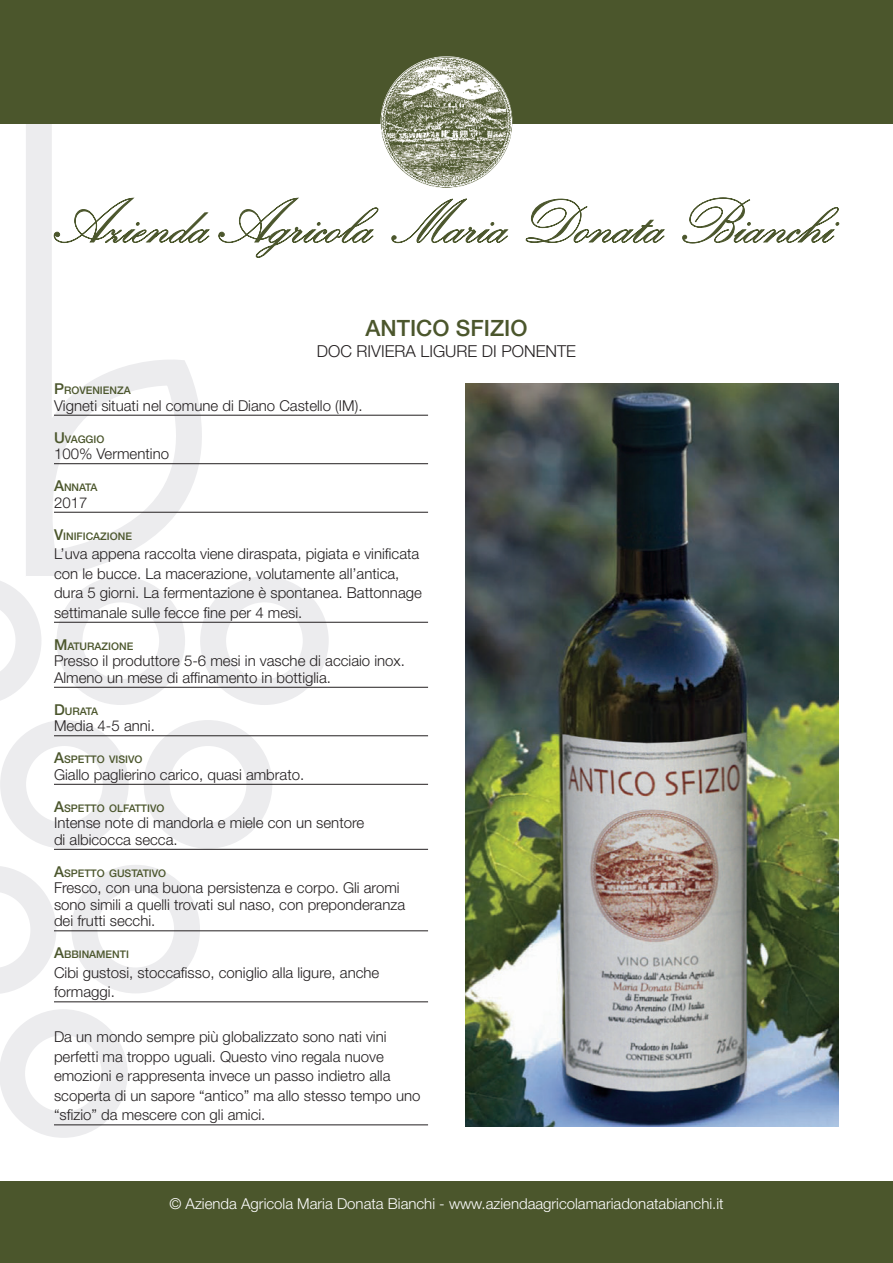
<style>
.page{position:relative;width:893px;height:1263px;background:#fff}
.page>*{position:absolute;margin:0;border:0;box-sizing:border-box;transform-origin:0 0}
.titolo_vini{font:500 22.5px "Helvetica Neue LT Std";color:#4b562c}
.sottotitolo_vino{font:300 16.5px "Helvetica Neue LT Std";color:#231f20}
.testo{font:300 15px/19.5px "Helvetica Neue LT Std";color:#231f20}
.t1{font:300 15px "Helvetica Neue LT Std";color:#fff}
.titoletti{font:500 10.5px "Helvetica Neue LT Std";color:#4b562c}
.s1{font-size:15px}
</style>
<div class="page">
<svg style="left:0;top:123px;width:342px;height:1015px"></svg>
<div style="left:26px;top:577px;width:34px;height:7px;background:#fff"></div>
<svg style="left:54px;top:198px;width:785px;height:60px"></svg>
<div style="left:0;top:0;width:893px;height:123px;background:#4b562c"></div>
<div style="left:0;top:1182px;width:893px;height:81px;background:#4b562c"></div>
<hr style="left:54px;top:415px;width:374px;height:1px;background:#231f20">
<hr style="left:54px;top:463px;width:374px;height:1px;background:#231f20">
<hr style="left:54px;top:512px;width:374px;height:1px;background:#231f20">
<hr style="left:54px;top:622px;width:374px;height:1px;background:#231f20">
<hr style="left:54px;top:687px;width:374px;height:1px;background:#231f20">
<hr style="left:54px;top:735px;width:374px;height:1px;background:#231f20">
<hr style="left:54px;top:784px;width:374px;height:1px;background:#231f20">
<hr style="left:54px;top:849px;width:374px;height:1px;background:#231f20">
<hr style="left:54px;top:930px;width:374px;height:1px;background:#231f20">
<hr style="left:54px;top:1001px;width:374px;height:1px;background:#231f20">
<hr style="left:54px;top:1124px;width:374px;height:1px;background:#231f20">
<img style="left:466px;top:383px;width:373px;height:744px">
<img style="left:381px;top:56px;width:131px;height:132px;border-radius:66px">
<p class="titolo_vini" style="left:365px;top:314px;width:164px">ANTICO SFIZIO</p>
<p class="sottotitolo_vino" style="left:317px;top:341px;width:261px">DOC RIVIERA LIGURE DI PONENTE</p>
<p class="titoletti" style="left:54px;top:384px;width:78px"><span class="s1">P</span>ROVENIENZA</p>
<p class="testo" style="left:54px;top:395px;width:310px">Vigneti situati nel comune di Diano Castello (IM).</p>
<p class="titoletti" style="left:54px;top:433px;width:52px"><span class="s1">U</span>VAGGIO</p>
<p class="testo" style="left:54px;top:444px;width:117px">100% Vermentino</p>
<p class="titoletti" style="left:54px;top:481px;width:45px"><span class="s1">A</span>NNATA</p>
<p class="testo" style="left:54px;top:492px;width:35px">2017</p>
<p class="titoletti" style="left:54px;top:530px;width:80px"><span class="s1">V</span>INIFICAZIONE</p>
<p class="testo" style="left:54px;top:544px;width:369px">L’uva appena raccolta viene diraspata, pigiata e vinificata con le bucce. La macerazione, volutamente all’antica, dura 5 giorni. La fermentazione è spontanea. Battonnage settimanale sulle fecce fine per 4 mesi.</p>
<p class="titoletti" style="left:54px;top:640px;width:81px"><span class="s1">M</span>ATURAZIONE</p>
<p class="testo" style="left:54px;top:652px;width:352px;line-height:16.5px">Presso il produttore 5-6 mesi in vasche di acciaio inox.<br>Almeno un mese di affinamento in bottiglia.</p>
<p class="titoletti" style="left:54px;top:705px;width:46px"><span class="s1">D</span>URATA</p>
<p class="testo" style="left:54px;top:716px;width:102px">Media 4-5 anni.</p>
<p class="titoletti" style="left:54px;top:753px;width:90px"><span class="s1">A</span>SPETTO VISIVO</p>
<p class="testo" style="left:54px;top:764px;width:252px">Giallo paglierino carico, quasi ambrato.</p>
<p class="titoletti" style="left:54px;top:802px;width:112px"><span class="s1">A</span>SPETTO OLFATTIVO</p>
<p class="testo" style="left:54px;top:814px;width:312px;line-height:16.5px">Intense note di mandorla e miele con un sentore di albicocca secca.</p>
<p class="titoletti" style="left:54px;top:867px;width:114px"><span class="s1">A</span>SPETTO GUSTATIVO</p>
<p class="testo" style="left:54px;top:879px;width:353px;line-height:16.5px">Fresco, con una buona persistenza e corpo. Gli aromi sono simili a quelli trovati sul naso, con preponderanza dei frutti secchi.</p>
<p class="titoletti" style="left:54px;top:948px;width:76px"><span class="s1">A</span>BBINAMENTI</p>
<p class="testo" style="left:54px;top:962px;width:327px">Cibi gustosi, stoccafisso, coniglio alla ligure, anche formaggi.</p>
<p class="testo" style="left:54px;top:1027px;width:368px">Da un mondo sempre più globalizzato sono nati vini perfetti ma troppo uguali. Questo vino regala nuove emozioni e rappresenta invece un passo indietro alla scoperta di un sapore “antico” ma allo stesso tempo uno “sfizio” da mescere con gli amici.</p>
<p class="t1" style="left:169px;top:1194px;width:556px">© Azienda Agricola Maria Donata Bianchi - www.aziendaagricolamariadonatabianchi.it</p>
</div>
